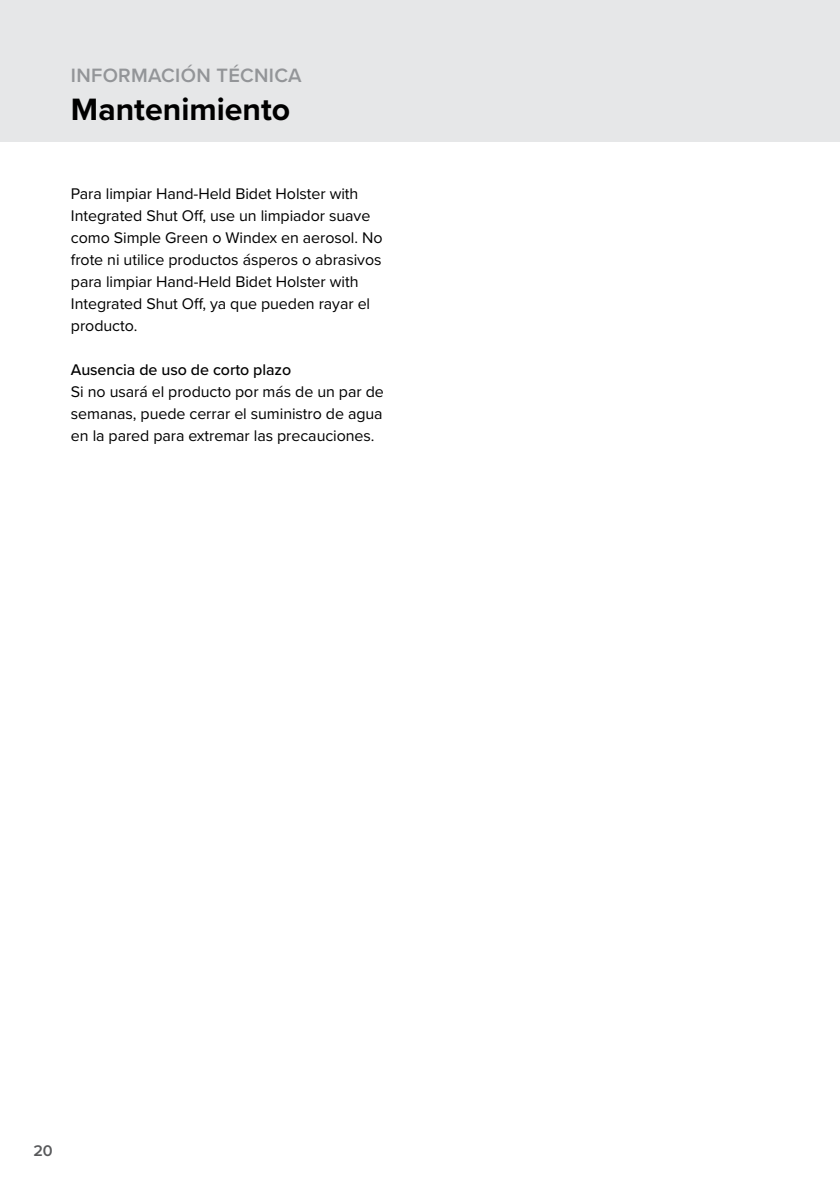
<style>
.page{position:relative;width:840px;height:1191px;background:#fff}
.page>*{position:absolute;margin:0;border:0;box-sizing:border-box;transform-origin:0 0}
.t1{font:700 32px "Proxima Nova";color:#000}
.t2{font:600 20px "Proxima Nova";letter-spacing:.015em;color:#939598}
.t3{font:16px/22px "Proxima Nova";letter-spacing:-.005em;color:#000}
.t4{font:500 16px "Proxima Nova";letter-spacing:-.005em;color:#000}
.t5{font:600 16px "Proxima Nova";color:#58595b}
</style>
<div class="page">
<div style="left:0;top:0;width:839px;height:142px;background:#e6e7e8"></div>
<p class="t2" style="left:71px;top:60px;width:232px">INFORMACIÓN TÉCNICA</p>
<h1 class="t1" style="left:71px;top:85px;width:221px">Mantenimiento</h1>
<p class="t3" style="left:71px;top:182px;width:313px">Para limpiar Hand-Held Bidet Holster with Integrated Shut Off, use un limpiador suave como Simple Green o Windex en aerosol. No frote ni utilice productos ásperos o abrasivos para limpiar Hand-Held Bidet Holster with Integrated Shut Off, ya que pueden rayar el producto.</p>
<p class="t4" style="left:71px;top:358px;width:222px">Ausencia de uso de corto plazo</p>
<p class="t3" style="left:71px;top:380px;width:314px;text-align:justify">Si no usará el producto por más de un par de semanas, puede cerrar el suministro de agua en la pared para extremar las precauciones.</p>
<p class="t5" style="left:33px;top:1139px;width:21px">20</p>
</div>
